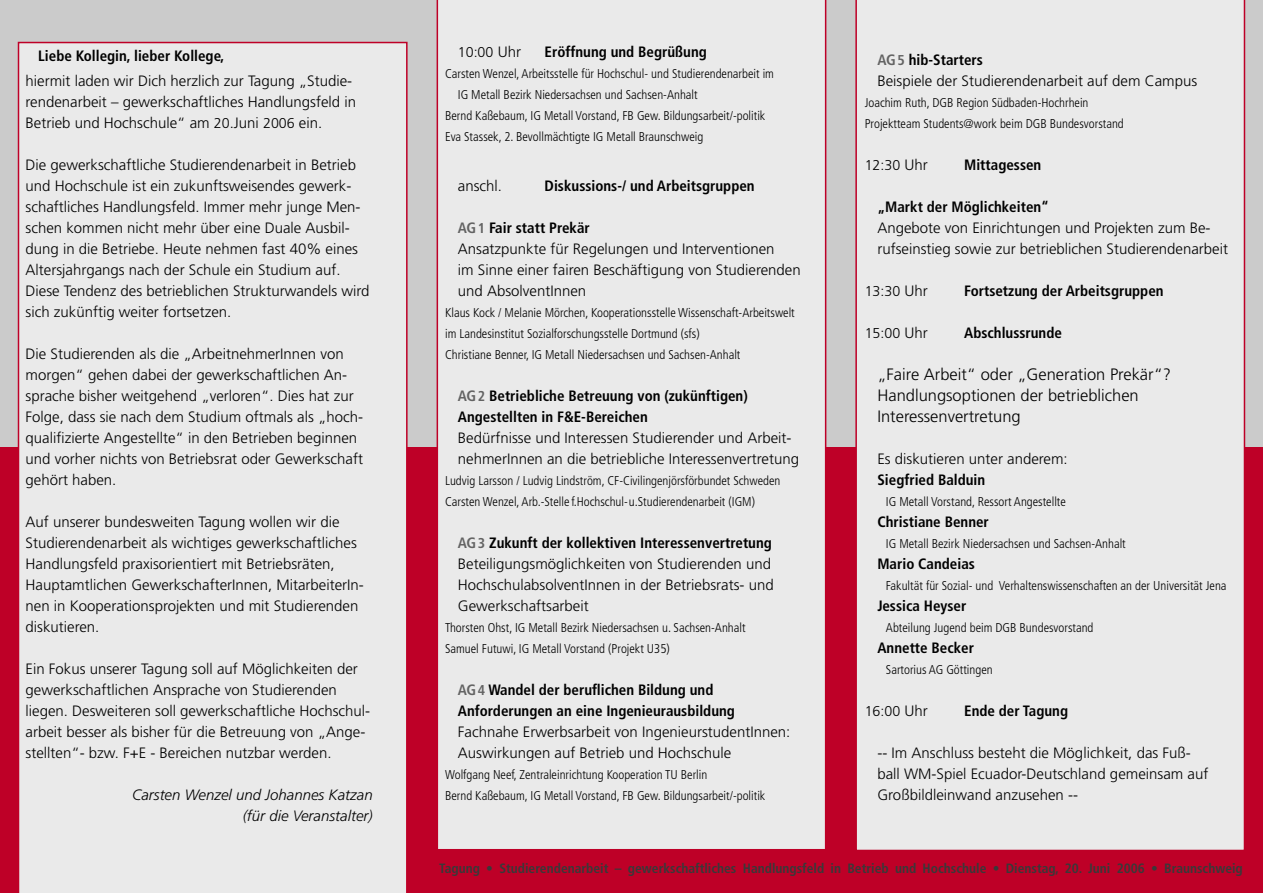
<style>
.page{position:relative;width:1263px;height:893px;background:#fff}
.page>*{position:absolute;margin:0;border:0;box-sizing:border-box;transform-origin:0 0}
.t1{font:300 16.5px/21px "Frutiger";color:#000}
.t2{font:300 15px/21px "Frutiger";color:#000}
.t3{font:700 condensed 15px/21px "Frutiger";color:#000}
.t4{font:italic 300 15px/21px "Frutiger";color:#000;text-align:right}
.t5{font:300 14.25px "Frutiger";color:#000}
.t6{font:700 condensed 13.5px "Frutiger";color:#393939}
.t7{font:300 condensed 12.75px/21px "Frutiger";color:#000}
.s1{font-size:14.25px}
.s2{font-size:15px}
.s3{font-weight:700;font-stretch:condensed;color:#636363}
.s4{font-weight:700;font-stretch:condensed;font-size:14.25px;color:#636363}
.s5{font-weight:700;font-stretch:condensed}
.s6{color:#636363}
.s7{font-size:14.25px;color:#636363}
</style>
<div class="page">
<div style="left:0;top:446px;width:1263px;height:447px;background:#be0027"></div>
<div style="left:0;top:0;width:1263px;height:446px;background:#cbcbcb"></div>
<div style="left:18px;top:42px;width:390px;height:851px;background:#eaeaea"></div>
<div style="left:855px;top:0;width:390px;height:850px;background:#eaeaea"></div>
<div style="left:437px;top:0;width:389px;height:849px;background:#eaeaea"></div>
<p class="t3" style="left:38px;top:45px;width:188px">Liebe Kollegin, lieber Kollege,</p>
<p class="t2" style="left:26px;top:70px;width:332px">hiermit laden wir Dich herzlich zur Tagung „Studie&shy;rendenarbeit – gewerkschaftliches Handlungsfeld in<br>Betrieb und Hochschule“ am <span class="s1">20</span>.Juni <span class="s1">2006</span> ein.</p>
<p class="t2" style="left:26px;top:154px;width:345px">Die gewerkschaftliche Studierendenarbeit in Betrieb und Hochschule ist ein zukunftsweisendes gewerk&shy;schaftliches Handlungsfeld. Immer mehr junge Men&shy;schen kommen nicht mehr über eine Duale Ausbil&shy;dung in die Betriebe. Heute nehmen fast 40% eines Altersjahrgangs nach der Schule ein Studium auf.<br>Diese Tendenz des betrieblichen Strukturwandels wird sich zukünftig weiter fortsetzen.</p>
<p class="t2" style="left:26px;top:343px;width:339px">Die Studierenden als die „ArbeitnehmerInnen von morgen“ gehen dabei der gewerkschaftlichen An&shy;sprache bisher weitgehend „verloren“. Dies hat zur Folge, dass sie nach dem Studium oftmals als „hoch&shy;qualifizierte Angestellte“ in den Betrieben beginnen und vorher nichts von Betriebsrat oder Gewerkschaft gehört haben.</p>
<p class="t2" style="left:26px;top:511px;width:340px">Auf unserer bundesweiten Tagung wollen wir die Studierendenarbeit als wichtiges gewerkschaftliches Handlungsfeld praxisorientiert mit Betriebsräten, Hauptamtlichen GewerkschafterInnen, MitarbeiterIn&shy;nen in Kooperationsprojekten und mit Studierenden diskutieren.</p>
<p class="t2" style="left:26px;top:658px;width:346px">Ein Fokus unserer Tagung soll auf Möglichkeiten der gewerkschaftlichen Ansprache von Studierenden liegen. Desweiteren soll gewerkschaftliche Hochschul&shy;arbeit besser als bisher für die Betreuung von „Ange&shy;stellten“- bzw. F+E - Bereichen nutzbar werden.</p>
<p class="t4" style="left:132px;top:784px;width:242px">Carsten Wenzel und Johannes Katzan (für die Veranstalter)</p>
<p class="t5" style="left:458px;top:44px;width:65px">10:00 <span class="s2">Uhr</span></p>
<p class="t3" style="left:545px;top:41px;width:164px">Eröffnung und Begrüßung</p>
<p class="t7" style="left:445px;top:63px;width:330px">Carsten Wenzel, Arbeitsstelle für Hochschul- und Studierendenarbeit im</p>
<p class="t7" style="left:458px;top:84px;width:241px">IG Metall Bezirk Niedersachsen und Sachsen-Anhalt</p>
<p class="t7" style="left:445px;top:105px;width:322px">Bernd Kaßebaum, IG Metall Vorstand, FB Gew. Bildungsarbeit/-politik</p>
<p class="t7" style="left:445px;top:126px;width:260px">Eva Stassek, 2. Bevollmächtigte IG Metall Braunschweig</p>
<p class="t2" style="left:458px;top:175px;width:46px">anschl.</p>
<p class="t3" style="left:545px;top:175px;width:212px">Diskussions-/ und Arbeitsgruppen</p>
<p class="t2" style="left:458px;top:217px;width:344px"><span class="s3">AG</span><span class="s4">1</span> <span class="s5">Fair statt Prekär<br></span>Ansatzpunkte für Regelungen und Interventionen<br>im Sinne einer fairen Beschäftigung von Studierenden und AbsolventInnen</p>
<p class="t7" style="left:445px;top:302px;width:351px">Klaus Kock / Melanie Mörchen, Kooperationsstelle Wissenschaft-Arbeitswelt im Landesinstitut Sozialforschungsstelle Dortmund (sfs)<br>Christiane Benner, IG Metall Niedersachsen und Sachsen-Anhalt</p>
<p class="t3" style="left:458px;top:385px;width:291px"><span class="s6">AG</span><span class="s7">2</span> Betriebliche Betreuung von (zukünftigen)<br>Angestellten in F&amp;E-Bereichen</p>
<p class="t2" style="left:458px;top:427px;width:343px">Bedürfnisse und Interessen Studierender und Arbeit&shy;nehmerInnen an die betriebliche Interessenvertretung</p>
<p class="t7" style="left:445px;top:470px;width:337px">Ludvig Larsson / Ludvig Lindström, CF-Civilingenjörsförbundet Schweden<br>Carsten Wenzel, Arb.-Stelle f. Hochschul- u. Studierendenarbeit (IGM)</p>
<p class="t2" style="left:458px;top:532px;width:317px"><span class="s3">AG</span><span class="s4">3</span> <span class="s5">Zukunft der kollektiven Interessenvertretung </span>Beteiligungsmöglichkeiten von Studierenden und HochschulabsolventInnen in der Betriebsrats- und Gewerkschaftsarbeit</p>
<p class="t7" style="left:445px;top:617px;width:302px">Thorsten Ohst, IG Metall Bezirk Niedersachsen u. Sachsen-Anhalt<br>Samuel Futuwi, IG Metall Vorstand (Projekt U35)</p>
<p class="t3" style="left:458px;top:679px;width:279px"><span class="s6">AG</span><span class="s7">4</span> Wandel der beruflichen Bildung und<br>Anforderungen an eine Ingenieurausbildung</p>
<p class="t2" style="left:458px;top:721px;width:334px">Fachnahe Erwerbsarbeit von IngenieurstudentInnen:<br>Auswirkungen auf Betrieb und Hochschule</p>
<p class="t7" style="left:445px;top:764px;width:322px">Wolfgang Neef, Zentraleinrichtung Kooperation TU Berlin<br>Bernd Kaßebaum, IG Metall Vorstand, FB Gew. Bildungsarbeit/-politik</p>
<p class="t2" style="left:877px;top:49px;width:321px"><span class="s3">AG</span><span class="s4">5</span> <span class="s5">hib-Starters<br></span>Beispiele der Studierendenarbeit auf dem Campus</p>
<p class="t7" style="left:865px;top:92px;width:261px">Joachim Ruth, DGB Region Südbaden-Hochrhein<br>Projektteam Students@work beim DGB Bundesvorstand</p>
<p class="t5" style="left:865px;top:157px;width:65px">12:30 <span class="s2">Uhr</span></p>
<p class="t3" style="left:964px;top:154px;width:79px">Mittagessen</p>
<p class="t3" style="left:877px;top:196px;width:173px">„Markt der Möglichkeiten“</p>
<p class="t2" style="left:877px;top:217px;width:352px">Angebote von Einrichtungen und Projekten zum Be&shy;rufseinstieg sowie zur betrieblichen Studierendenarbeit</p>
<p class="t5" style="left:865px;top:283px;width:65px">13:30 <span class="s2">Uhr</span></p>
<p class="t3" style="left:964px;top:280px;width:201px">Fortsetzung der Arbeitsgruppen</p>
<p class="t5" style="left:865px;top:325px;width:65px">15:00 <span class="s2">Uhr</span></p>
<p class="t3" style="left:964px;top:322px;width:99px">Abschlussrunde</p>
<p class="t1" style="left:877px;top:363px;width:295px">„Faire Arbeit“ oder „Generation Prekär“?<br>Handlungsoptionen der betrieblichen<br>Interessenvertretung</p>
<p class="t2" style="left:877px;top:448px;width:192px">Es diskutieren unter anderem:</p>
<p class="t3" style="left:877px;top:469px;width:109px">Siegfried Balduin</p>
<p class="t7" style="left:886px;top:491px;width:181px">IG Metall Vorstand, Ressort Angestellte</p>
<p class="t3" style="left:877px;top:511px;width:113px">Christiane Benner</p>
<p class="t7" style="left:886px;top:533px;width:241px">IG Metall Bezirk Niedersachsen und Sachsen-Anhalt</p>
<p class="t3" style="left:877px;top:553px;width:99px">Mario Candeias</p>
<p class="t7" style="left:886px;top:575px;width:342px">Fakultät für Sozial- und Verhaltenswissenschaften an der Universität Jena</p>
<p class="t3" style="left:877px;top:595px;width:90px">Jessica Heyser</p>
<p class="t7" style="left:886px;top:617px;width:209px">Abteilung Jugend beim DGB Bundesvorstand</p>
<p class="t3" style="left:877px;top:637px;width:98px">Annette Becker</p>
<p class="t7" style="left:886px;top:659px;width:108px">Sartorius AG Göttingen</p>
<p class="t5" style="left:865px;top:703px;width:65px">16:00 <span class="s2">Uhr</span></p>
<p class="t3" style="left:964px;top:700px;width:105px">Ende der Tagung</p>
<p class="t2" style="left:877px;top:742px;width:332px">-- Im Anschluss besteht die Möglichkeit, das Fuß&shy;ball WM-Spiel Ecuador-Deutschland gemeinsam auf<br>Großbildleinwand anzusehen --</p>
<p class="t6" style="left:439px;top:860px;width:805px">Tagung • Studierendenarbeit – gewerkschaftliches Handlungsfeld in Betrieb und Hochschule • Dienstag, 20. Juni 2006 • Braunschweig</p>
</div>
